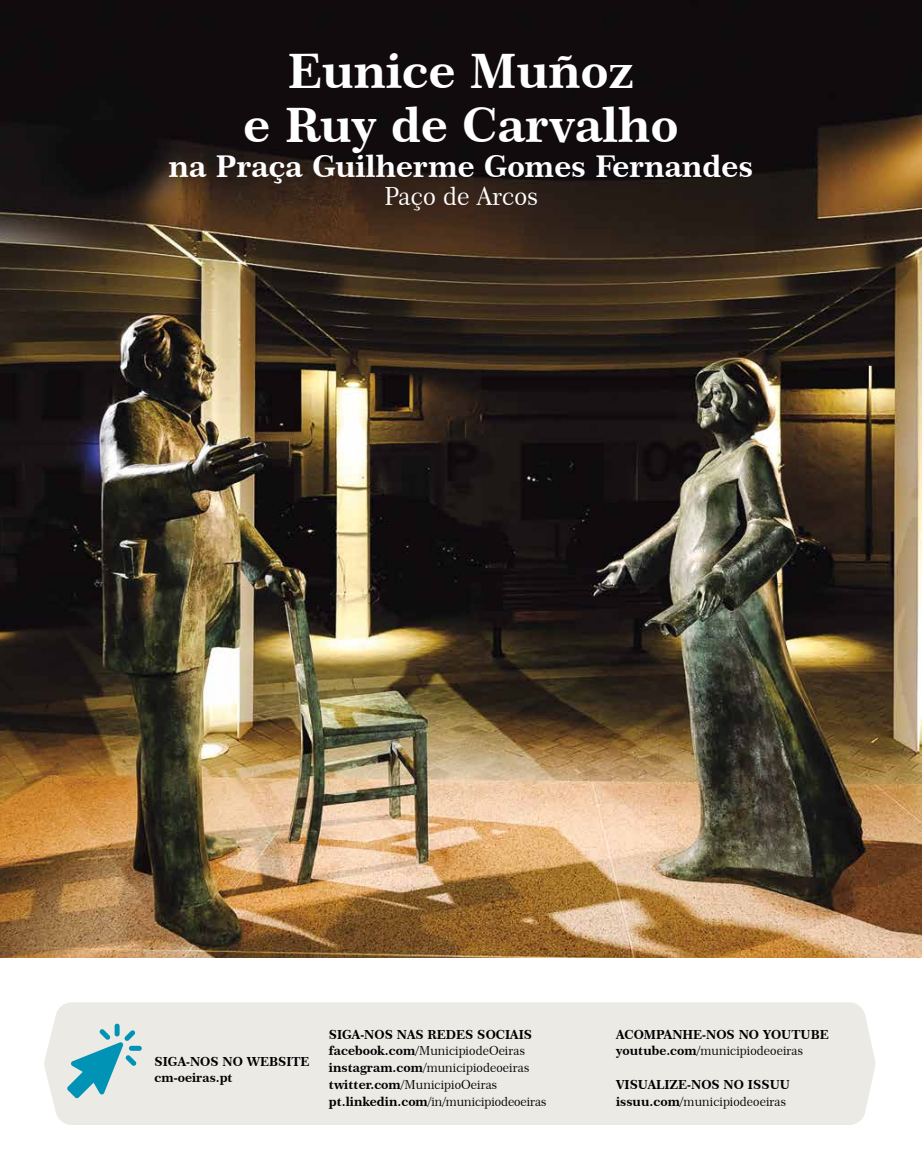
<style>
.page{position:relative;width:922px;height:1170px;background:#fff}
.page>*{position:absolute;margin:0;border:0;box-sizing:border-box;transform-origin:0 0}
.t1{font:47.5px/54.6px "Century 751 BT Bold B";color:#fff;text-align:center}
.t2{font:30px "Century 751 BT Bold B";color:#fff}
.t3{font:25px "Century 751 BT Roman B";color:#fff}
.t4{font:12.5px/16.8px "Century 751 BT Roman B";color:#000}
.t5{font:12.5px/16.8px "Century 751 BT Bold B";color:#000}
.s1{font-family:"Century 751 BT Bold B"}
</style>
<div class="page">
<div style="left:44px;top:1002px;width:831px;height:122px;background:#ebeae5"></div>
<div style="left:129px;top:1045px;width:13px;height:5px;background:#0093b6;border-radius:2px"></div>
<div style="left:115px;top:1023px;width:5px;height:13px;background:#0093b6;border-radius:2px"></div>
<svg style="left:67px;top:1028px;width:69px;height:70px;background:#92c9d3"></svg>
<img style="left:0;top:0;width:921px;height:957px">
<h1 class="t1" style="left:243px;top:43px;width:436px">Eunice Muñoz<br>e Ruy de Carvalho</h1>
<h2 class="t2" style="left:169px;top:148px;width:585px">na Praça Guilherme Gomes Fernandes</h2>
<h3 class="t3" style="left:384px;top:181px;width:155px">Paço de Arcos</h3>
<p class="t5" style="left:155px;top:1052px;width:156px">SIGA-NOS NO WEBSITE cm-oeiras.pt</p>
<p class="t5" style="left:329px;top:1025px;width:204px">SIGA-NOS NAS REDES SOCIAIS</p>
<p class="t4" style="left:329px;top:1042px;width:219px"><span class="s1">facebook.com</span>/MunicipiodeOeiras <span class="s1">instagram.com</span>/municipiodeoeiras <span class="s1">twitter.com</span>/MunicipioOeiras <span class="s1">pt.linkedin.com</span>/in/municipiodeoeiras</p>
<p class="t5" style="left:616px;top:1025px;width:214px">ACOMPANHE-NOS NO YOUTUBE</p>
<p class="t4" style="left:616px;top:1042px;width:188px"><span class="s1">youtube.com</span>/municipiodeoeiras</p>
<p class="t5" style="left:616px;top:1075px;width:175px">VISUALIZE-NOS NO ISSUU</p>
<p class="t4" style="left:616px;top:1092px;width:171px"><span class="s1">issuu.com</span>/municipiodeoeiras</p>
</div>
